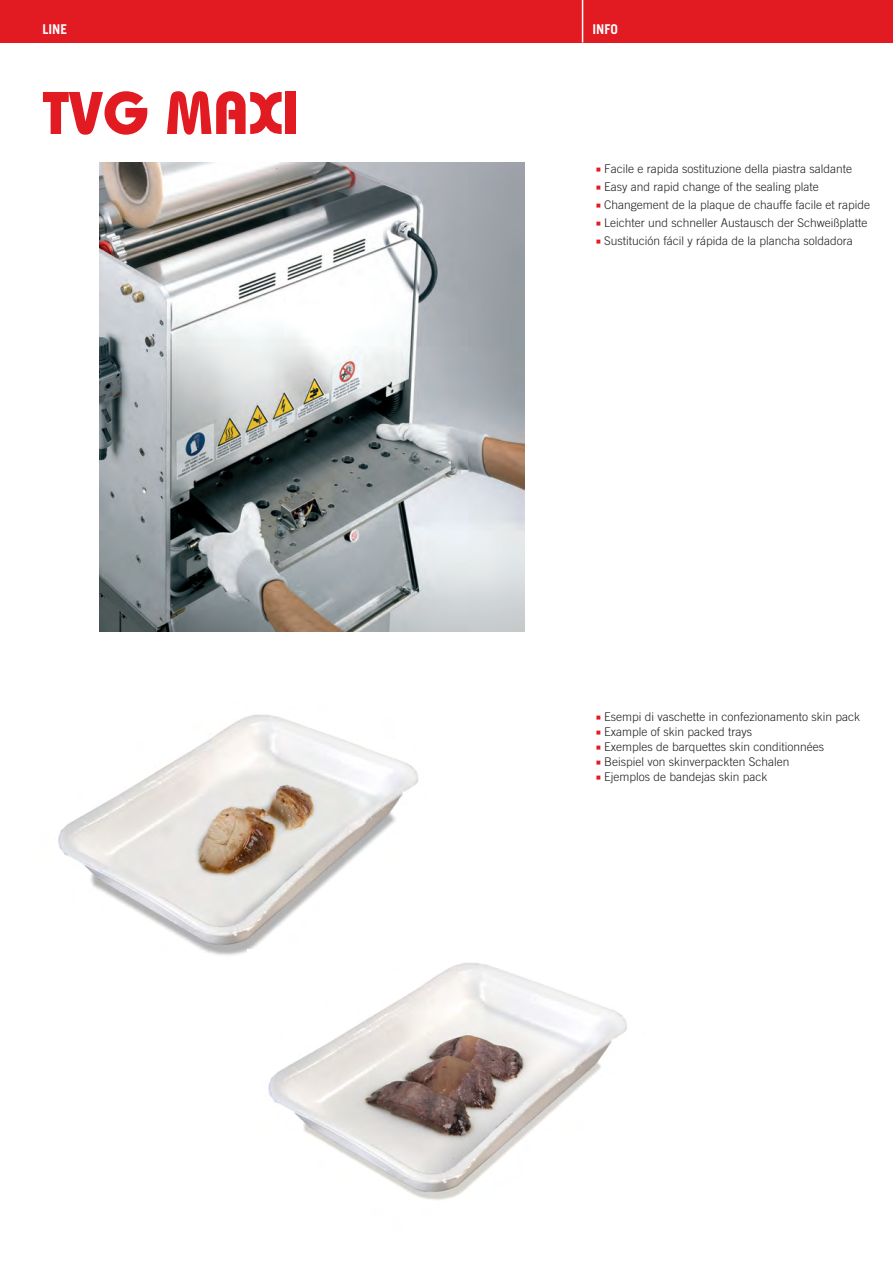
<style>
.page{position:relative;width:893px;height:1263px;background:#fff}
.page>*{position:absolute;margin:0;border:0;box-sizing:border-box;transform-origin:0 0}
.t1{font:700 60px "Bauhaus";color:#e21a21}
.t2{font:700 13.5px "Trade Gothic";color:#fff}
.t3{font:300 12px "Trade Gothic";color:#231f20}
.s1{font-family:"Minion Pro";font-weight:700;font-stretch:condensed;font-size:13.5px;color:#e21a21}
</style>
<div class="page">
<div style="left:0;top:0;width:893px;height:43px;background:#e21a21"></div>
<hr style="left:582px;top:0;width:1px;height:43px;background:#fff">
<img style="left:99px;top:162px;width:425px;height:469px">
<img style="left:58px;top:714px;width:361px;height:242px">
<img style="left:248px;top:949px;width:379px;height:251px">
<p class="t2" style="left:43px;top:21px;width:26px">LINE</p>
<p class="t2" style="left:592px;top:21px;width:27px">INFO</p>
<h1 class="t1" style="left:43px;top:76px;width:258px">TVG MAXI</h1>
<p class="t3" style="left:596px;top:162px;width:258px"><span class="s1">■</span> Facile e rapida sostituzione della piastra saldante</p>
<p class="t3" style="left:596px;top:180px;width:224px"><span class="s1">■</span> Easy and rapid change of the sealing plate</p>
<p class="t3" style="left:596px;top:198px;width:276px"><span class="s1">■</span> Changement de la plaque de chauffe facile et rapide</p>
<p class="t3" style="left:596px;top:216px;width:273px"><span class="s1">■</span> Leichter und schneller Austausch der Schweißplatte</p>
<p class="t3" style="left:596px;top:234px;width:258px"><span class="s1">■</span> Sustitución fácil y rápida de la plancha soldadora</p>
<p class="t3" style="left:596px;top:709px;width:266px"><span class="s1">■</span> Esempi di vaschette in confezionamento skin pack</p>
<p class="t3" style="left:596px;top:724px;width:158px"><span class="s1">■</span> Example of skin packed trays</p>
<p class="t3" style="left:596px;top:739px;width:230px"><span class="s1">■</span> Exemples de barquettes skin conditionnées</p>
<p class="t3" style="left:596px;top:754px;width:195px"><span class="s1">■</span> Beispiel von skinverpackten Schalen</p>
<p class="t3" style="left:596px;top:769px;width:173px"><span class="s1">■</span> Ejemplos de bandejas skin pack</p>
</div>
